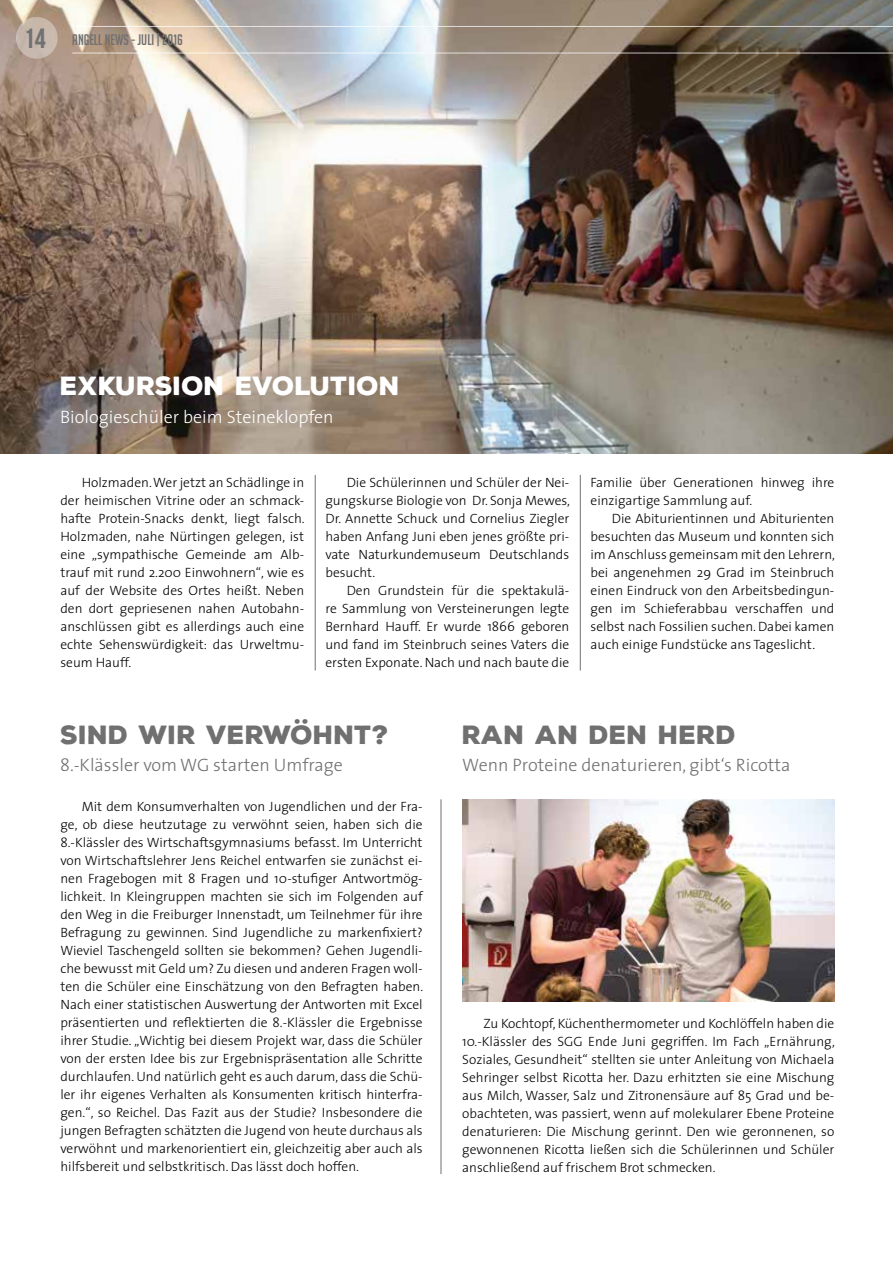
<style>
.page{position:relative;width:893px;height:1263px;background:#fff}
.page>*{position:absolute;margin:0;border:0;box-sizing:border-box;transform-origin:0 0}
.t1{font:900 25.5px "Nexa Rust Sans";color:#717071}
.t2{font:900 25.5px "Nexa Rust Sans";color:#fff}
.t3{font:300 18px "The Sans";color:#717071}
.t4{font:300 18px "The Sans";color:#fff}
.t5{font:15px "Big Noodle Titling";color:#717071}
.t6{font:300 13.5px/18px "The Sans";color:#000;text-align:justify}
.s1{font-family:"Bebas Neue";font-size:27.9px;color:#707172}
</style>
<div class="page">
<img style="left:0;top:0;width:893px;height:454px">
<img style="left:462px;top:799px;width:372px;height:202px">
<hr style="left:580px;top:475px;width:1px;height:195px;background:#717071">
<hr style="left:315px;top:475px;width:1px;height:195px;background:#717071">
<hr style="left:441px;top:799px;width:1px;height:375px;background:#717071">
<hr style="left:72px;top:53px;width:821px;height:1px;background:#fff">
<hr style="left:72px;top:26px;width:821px;height:1px;background:#fff">
<div style="left:16px;top:17px;width:42px;height:42px;background:#c8b8ac;border-radius:50%"></div>
<p class="t5" style="left:24px;top:32px;width:160px"><span class="s1">14</span> ANGELL NEWS - JULI | 2016</p>
<h1 class="t2" style="left:60px;top:369px;width:341px">EXKURSION EVOLUTION</h1>
<h2 class="t4" style="left:60px;top:405px;width:275px">Biologieschüler beim Steineklopfen</h2>
<p class="t6" style="left:60px;top:473px;width:246px;text-indent:21px">Holzmaden. Wer jetzt an Schädlinge in der heimischen Vitrine oder an schmack&shy;hafte Protein-Snacks denkt, liegt falsch.<br>Holzmaden, nahe Nürtingen gelegen, ist eine „sympathische Gemeinde am Alb&shy;trauf mit rund 2.200 Einwohnern“, wie es auf der Website des Ortes heißt. Neben den dort gepriesenen nahen Autobahn&shy;anschlüssen gibt es allerdings auch eine echte Sehenswürdigkeit: das Urweltmu&shy;seum Hauff.</p>
<p class="t6" style="left:325px;top:473px;width:246px;text-indent:21px">Die Schülerinnen und Schüler der Nei&shy;gungskurse Biologie von Dr. Sonja Mewes, Dr. Annette Schuck und Cornelius Ziegler haben Anfang Juni eben jenes größte pri&shy;vate Naturkundemuseum Deutschlands besucht.</p>
<p class="t6" style="left:325px;top:581px;width:245px;text-indent:21px">Den Grundstein für die spektakulä&shy;re Sammlung von Versteinerungen legte Bernhard Hauff. Er wurde 1866 geboren und fand im Steinbruch seines Vaters die ersten Exponate. Nach und nach baute die</p>
<p class="t6" style="left:590px;top:473px;width:245px">Familie über Generationen hinweg ihre einzigartige Sammlung auf.</p>
<p class="t6" style="left:590px;top:509px;width:246px;text-indent:21px">Die Abiturientinnen und Abiturienten besuchten das Museum und konnten sich im Anschluss gemeinsam mit den Lehrern, bei angenehmen 29 Grad im Steinbruch einen Eindruck von den Arbeitsbedingun&shy;gen im Schieferabbau verschaffen und selbst nach Fossilien suchen. Dabei kamen auch einige Fundstücke ans Tageslicht.</p>
<h1 class="t1" style="left:60px;top:717px;width:330px">SIND WIR VERWÖHNT?</h1>
<h2 class="t3" style="left:60px;top:753px;width:284px">8.-Klässler vom WG starten Umfrage</h2>
<p class="t6" style="left:60px;top:797px;width:364px;text-indent:21px">Mit dem Konsumverhalten von Jugendlichen und der Fra&shy;ge, ob diese heutzutage zu verwöhnt seien, haben sich die 8.-Klässler des Wirtschaftsgymnasiums befasst. Im Unterricht von Wirtschaftslehrer Jens Reichel entwarfen sie zunächst ei&shy;nen Fragebogen mit 8 Fragen und 10-stufiger Antwortmög&shy;lichkeit. In Kleingruppen machten sie sich im Folgenden auf den Weg in die Freiburger Innenstadt, um Teilnehmer für ihre Befragung zu gewinnen. Sind Jugendliche zu markenfixiert?<br>Wieviel Taschengeld sollten sie bekommen? Gehen Jugendli&shy;che bewusst mit Geld um? Zu diesen und anderen Fragen woll&shy;ten die Schüler eine Einschätzung von den Befragten haben.<br>Nach einer statistischen Auswertung der Antworten mit Excel präsentierten und reflektierten die 8.-Klässler die Ergebnisse ihrer Studie. „Wichtig bei diesem Projekt war, dass die Schüler von der ersten Idee bis zur Ergebnispräsentation alle Schritte durchlaufen. Und natürlich geht es auch darum, dass die Schü&shy;ler ihr eigenes Verhalten als Konsumenten kritisch hinterfra&shy;gen.“, so Reichel. Das Fazit aus der Studie? Insbesondere die jungen Befragten schätzten die Jugend von heute durchaus als verwöhnt und markenorientiert ein, gleichzeitig aber auch als hilfsbereit und selbstkritisch. Das lässt doch hoffen.</p>
<h1 class="t1" style="left:462px;top:717px;width:275px">RAN AN DEN HERD</h1>
<h2 class="t3" style="left:462px;top:753px;width:330px">Wenn Proteine denaturieren, gibt‘s Ricotta</h2>
<p class="t6" style="left:462px;top:1015px;width:374px;text-indent:21px">Zu Kochtopf, Küchenthermometer und Kochlöffeln haben die 10.-Klässler des SGG Ende Juni gegriffen. Im Fach „Ernährung, Soziales, Gesundheit“ stellten sie unter Anleitung von Michaela Sehringer selbst Ricotta her. Dazu erhitzten sie eine Mischung aus Milch, Wasser, Salz und Zitronensäure auf 85 Grad und be&shy;obachteten, was passiert, wenn auf molekularer Ebene Proteine denaturieren: Die Mischung gerinnt. Den wie geronnenen, so gewonnenen Ricotta ließen sich die Schülerinnen und Schüler anschließend auf frischem Brot schmecken.</p>
</div>
